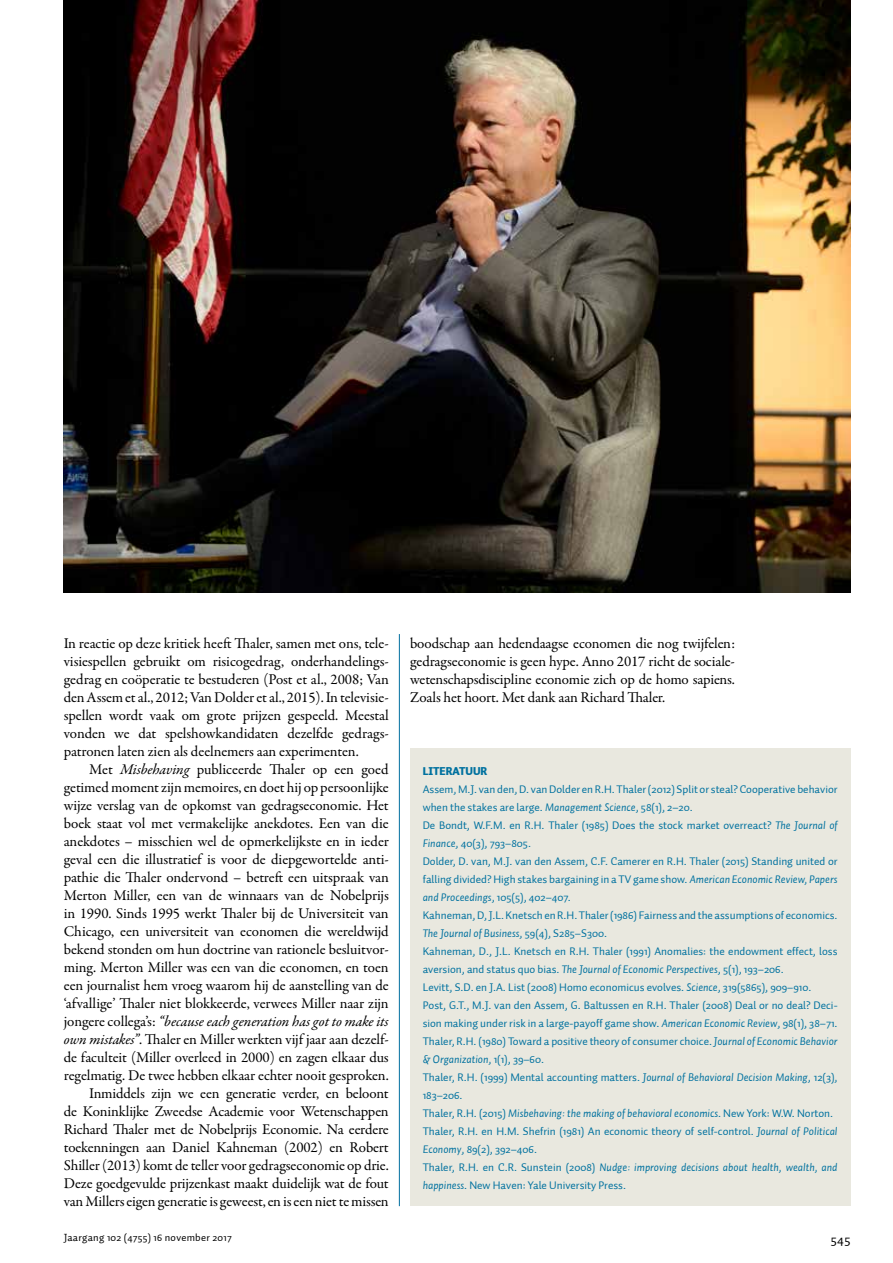
<style>
.page{position:relative;width:893px;height:1263px;background:#fff}
.page>*{position:absolute;margin:0;border:0;box-sizing:border-box;transform-origin:0 0}
.t1{font:15px/18px "Garamond Premr Pro";letter-spacing:-.01em;color:#000;text-align:justify}
.t2{font:13.5px "Auto 1";color:#000}
.t3{font:11.25px/18px "Auto 1";color:#00719f}
.t4{font:900 11.25px "Auto 1";color:#00719f}
.t5{font:10.5px "Auto 1";letter-spacing:.025em;color:#000}
.s1{font-style:italic}
</style>
<div class="page">
<div style="left:410px;top:748px;width:440px;height:458px;background:#e9e8df"></div>
<hr style="left:399px;top:634px;width:1px;height:572px;background:#006f9f">
<img style="left:64px;top:0;width:786px;height:593px">
<p class="t1" style="left:64px;top:635px;width:327px">In reactie op deze kritiek heeft Thaler, samen met ons, tele&shy;visiespellen gebruikt om risicogedrag, onderhandelings&shy;gedrag en coöperatie te bestuderen (Post et al., 2008; Van den Assem et al., 2012; Van Dolder et al., 2015). In televisie&shy;spellen wordt vaak om grote prijzen gespeeld. Meestal vonden we dat spelshowkandidaten dezelfde gedrags&shy;patronen laten zien als deelnemers aan experimenten.</p>
<p class="t1" style="left:64px;top:761px;width:327px;text-align:right">Met <span class="s1">Misbehaving</span> publiceerde Thaler op een goed getimed moment zijn memoires, en doet hij op persoonlijke wijze verslag van de opkomst van gedragseconomie. Het boek staat vol met vermakelijke anekdotes. Een van die anekdotes – misschien wel de opmerkelijkste en in ieder geval een die illustratief is voor de diepgewortelde anti&shy;pathie die Thaler ondervond – betreft een uitspraak van Merton Miller, een van de winnaars van de Nobelprijs in 1990. Sinds 1995 werkt Thaler bij de Universiteit van Chicago, een universiteit van economen die wereldwijd bekend stonden om hun doctrine van rationele besluitvor&shy;ming. Merton Miller was een van die economen, en toen een journalist hem vroeg waarom hij de aanstelling van de ‘afvallige’ Thaler niet blokkeerde, verwees Miller naar zijn jongere collega’s: <span class="s1">“because each generation has got to make its own mistakes”</span>. Thaler en Miller werkten vijf jaar aan dezelf&shy;de faculteit (Miller overleed in 2000) en zagen elkaar dus regelmatig. De twee hebben elkaar echter nooit gesproken.<br>Inmiddels zijn we een generatie verder, en beloont<br>de Koninklijke Zweedse Academie voor Wetenschappen Richard Thaler met de Nobelprijs Economie. Na eerdere toekenningen aan Daniel Kahneman (2002) en Robert Shiller (2013) komt de teller voor gedragseconomie op drie.<br>Deze goedgevulde prijzenkast maakt duidelijk wat de fout van Millers eigen generatie is geweest, en is een niet te missen</p>
<p class="t1" style="left:410px;top:635px;width:326px">boodschap aan hedendaagse economen die nog twijfelen: gedragseconomie is geen hype. Anno 2017 richt de sociale&shy;wetenschapsdiscipline economie zich op de homo sapiens.<br>Zoals het hoort. Met dank aan Richard Thaler.</p>
<p class="t4" style="left:423px;top:763px;width:66px">LITERATUUR</p>
<p class="t3" style="left:423px;top:780px;width:416px">Assem, M.J. van den, D. van Dolder en R.H. Thaler (2012) Split or steal? Cooperative behavior when the stakes are large. <span class="s1">Management Science</span>, 58(1), 2–20.<br>De Bondt, W.F.M. en R.H. Thaler (1985) Does the stock market overreact? <span class="s1">The Journal of Finance</span>, 40(3), 793–805.<br>Dolder, D. van, M.J. van den Assem, C.F. Camerer en R.H. Thaler (2015) Standing united or falling divided? High stakes bargaining in a TV game show. <span class="s1">American Economic Review, Papers and Proceedings</span>, 105(5), 402–407.<br>Kahneman, D, J.L. Knetsch en R.H. Thaler (1986) Fairness and the assumptions of economics.<br><span class="s1">The Journal of Business</span>, 59(4), S285–S300.<br>Kahneman, D., J.L. Knetsch en R.H. Thaler (1991) Anomalies: the endowment effect, loss aversion, and status quo bias. <span class="s1">The Journal of Economic Perspectives</span>, 5(1), 193–206.<br>Levitt, S.D. en J.A. List (2008) Homo economicus evolves. <span class="s1">Science</span>, 319(5865), 909–910.<br>Post, G.T., M.J. van den Assem, G. Baltussen en R.H. Thaler (2008) Deal or no deal? Deci&shy;sion making under risk in a large-payoff game show. <span class="s1">American Economic Review</span>, 98(1), 38–71.<br>Thaler, R.H. (1980) Toward a positive theory of consumer choice. <span class="s1">Journal of Economic Behavior &amp; Organization</span>, 1(1), 39–60.<br>Thaler, R.H. (1999) Mental accounting matters. <span class="s1">Journal of Behavioral Decision Making</span>, 12(3), 183–206.<br>Thaler, R.H. (2015) <span class="s1">Misbehaving: the making of behavioral economics</span>. New York: W.W. Norton.<br>Thaler, R.H. en H.M. Shefrin (1981) An economic theory of self-control. <span class="s1">Journal of Political Economy</span>, 89(2), 392–406.<br>Thaler, R.H. en C.R. Sunstein (2008) <span class="s1">Nudge: improving decisions about health, wealth, and happiness</span>. New Haven: Yale University Press.</p>
<p class="t5" style="left:64px;top:1231px;width:169px">Jaargang 102 (4755) 16 november 2017</p>
<p class="t2" style="left:831px;top:1231px;width:21px">545</p>
</div>
